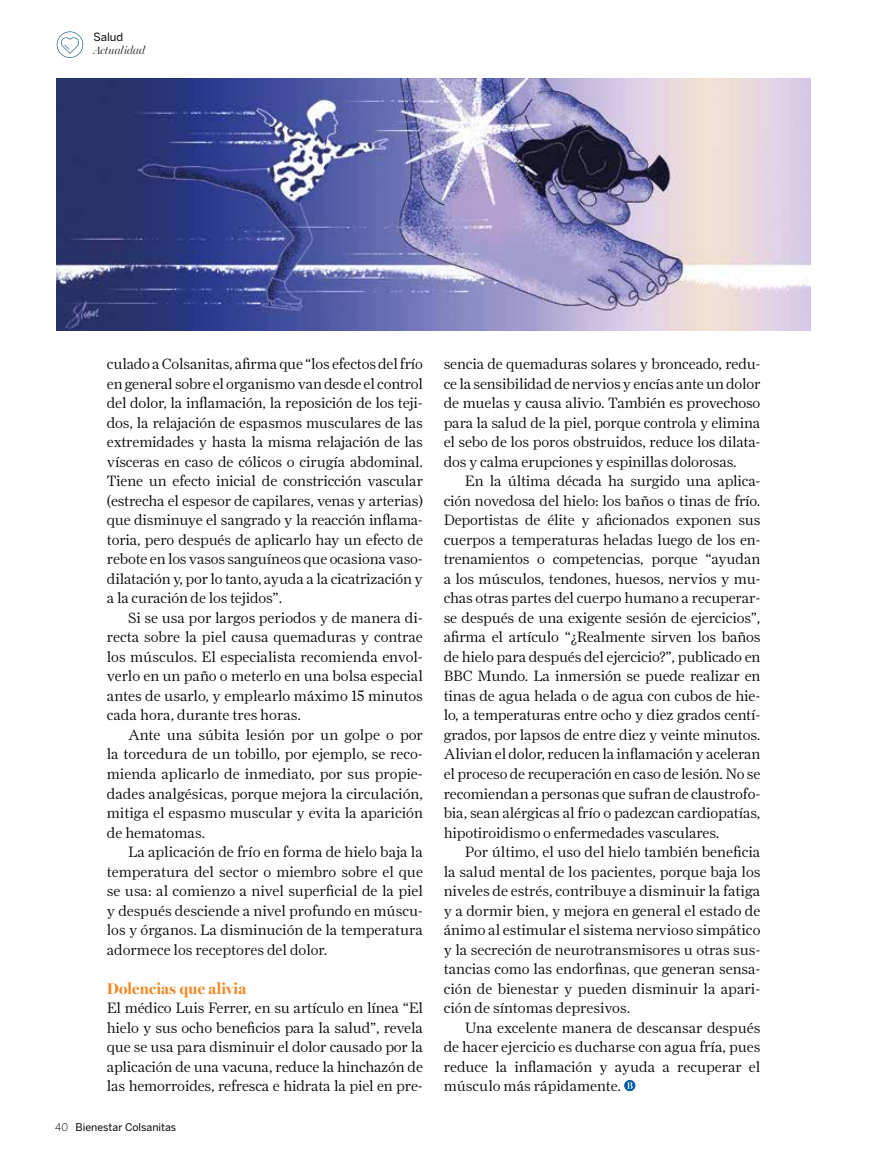
<style>
.page{position:relative;width:872px;height:1170px;background:#fff}
.page>*{position:absolute;margin:0;border:0;box-sizing:border-box;transform-origin:0 0}
.t1{font:700 15.75px "Miller Banner";letter-spacing:.01em;color:#f18825}
.t2{font:300 15px/19.5px "Farnham Display";letter-spacing:-.01em;color:#000;text-align:justify}
.t3{font:italic 300 11.25px "Miller Banner";color:#000}
.t4{font:11.25px "Benton Sans";color:#000}
.t5{font:10.5px "Benton Sans";color:#000}
.s1{font-weight:300}
</style>
<div class="page">
<svg style="left:624px;top:1079px;width:11px;height:12px"></svg>
<svg style="left:627px;top:1082px;width:5px;height:6px"></svg>
<svg style="left:57px;top:31px;width:26px;height:27px"></svg>
<img style="left:57px;top:79px;width:753px;height:251px">
<p class="t4" style="left:93px;top:30px;width:31px">Salud</p>
<p class="t3" style="left:93px;top:44px;width:53px">Actualidad</p>
<p class="t2" style="left:107px;top:354px;width:318px">culado a Colsanitas, afirma que “los efectos del frío en general sobre el organismo van desde el control del dolor, la inflamación, la reposición de los teji&shy;dos, la relajación de espasmos musculares de las extremidades y hasta la misma relajación de las vísceras en caso de cólicos o cirugía abdominal.<br>Tiene un efecto inicial de constricción vascular (estrecha el espesor de capilares, venas y arterias) que disminuye el sangrado y la reacción inflama&shy;toria, pero después de aplicarlo hay un efecto de rebote en los vasos sanguíneos que ocasiona vaso&shy;dilatación y, por lo tanto, ayuda a la cicatrización y a la curación de los tejidos”.</p>
<p class="t2" style="left:107px;top:608px;width:318px;text-indent:21px">Si se usa por largos periodos y de manera di&shy;recta sobre la piel causa quemaduras y contrae los músculos. El especialista recomienda envol&shy;verlo en un paño o meterlo en una bolsa especial antes de usarlo, y emplearlo máximo 15 minutos cada hora, durante tres horas.</p>
<p class="t2" style="left:107px;top:725px;width:318px;text-indent:21px">Ante una súbita lesión por un golpe o por la torcedura de un tobillo, por ejemplo, se reco&shy;mienda aplicarlo de inmediato, por sus propie&shy;dades analgésicas, porque mejora la circulación, mitiga el espasmo muscular y evita la aparición de hematomas.</p>
<p class="t2" style="left:107px;top:842px;width:318px;text-indent:21px">La aplicación de frío en forma de hielo baja la temperatura del sector o miembro sobre el que se usa: al comienzo a nivel superficial de la piel y después desciende a nivel profundo en múscu&shy;los y órganos. La disminución de la temperatura adormece los receptores del dolor.</p>
<p class="t1" style="left:107px;top:978px;width:141px">Dolencias que alivia</p>
<p class="t2" style="left:107px;top:998px;width:318px">El médico Luis Ferrer, en su artículo en línea “El hielo y sus ocho beneficios para la salud”, revela que se usa para disminuir el dolor causado por la aplicación de una vacuna, reduce la hinchazón de las hemorroides, refresca e hidrata la piel en pre-</p>
<p class="t5" style="left:55px;top:1120px;width:123px"><span class="s1">40</span> Bienestar Colsanitas</p>
<p class="t2" style="left:444px;top:354px;width:318px">sencia de quemaduras solares y bronceado, redu&shy;ce la sensibilidad de nervios y encías ante un dolor de muelas y causa alivio. También es provechoso para la salud de la piel, porque controla y elimina el sebo de los poros obstruidos, reduce los dilata&shy;dos y calma erupciones y espinillas dolorosas.</p>
<p class="t2" style="left:444px;top:471px;width:318px;text-indent:21px">En la última década ha surgido una aplica&shy;ción novedosa del hielo: los baños o tinas de frío.<br>Deportistas de élite y aficionados exponen sus cuerpos a temperaturas heladas luego de los en&shy;trenamientos o competencias, porque “ayudan a los músculos, tendones, huesos, nervios y mu&shy;chas otras partes del cuerpo humano a recuperar&shy;se después de una exigente sesión de ejercicios”, afirma el artículo “¿Realmente sirven los baños de hielo para después del ejercicio?”, publicado en BBC Mundo. La inmersión se puede realizar en tinas de agua helada o de agua con cubos de hie&shy;lo, a temperaturas entre ocho y diez grados centí&shy;grados, por lapsos de entre diez y veinte minutos.<br>Alivian el dolor, reducen la inflamación y aceleran el proceso de recuperación en caso de lesión. No se recomiendan a personas que sufran de claustrofo&shy;bia, sean alérgicas al frío o padezcan cardiopatías, hipotiroidismo o enfermedades vasculares.</p>
<p class="t2" style="left:444px;top:842px;width:318px;text-indent:21px">Por último, el uso del hielo también beneficia la salud mental de los pacientes, porque baja los niveles de estrés, contribuye a disminuir la fatiga y a dormir bien, y mejora en general el estado de ánimo al estimular el sistema nervioso simpático y la secreción de neurotransmisores u otras sus&shy;tancias como las endorfinas, que generan sensa&shy;ción de bienestar y pueden disminuir la apari&shy;ción de síntomas depresivos.</p>
<p class="t2" style="left:444px;top:1017px;width:318px;text-indent:21px">Una excelente manera de descansar después de hacer ejercicio es ducharse con agua fría, pues reduce la inflamación y ayuda a recuperar el músculo más rápidamente.</p>
</div>
